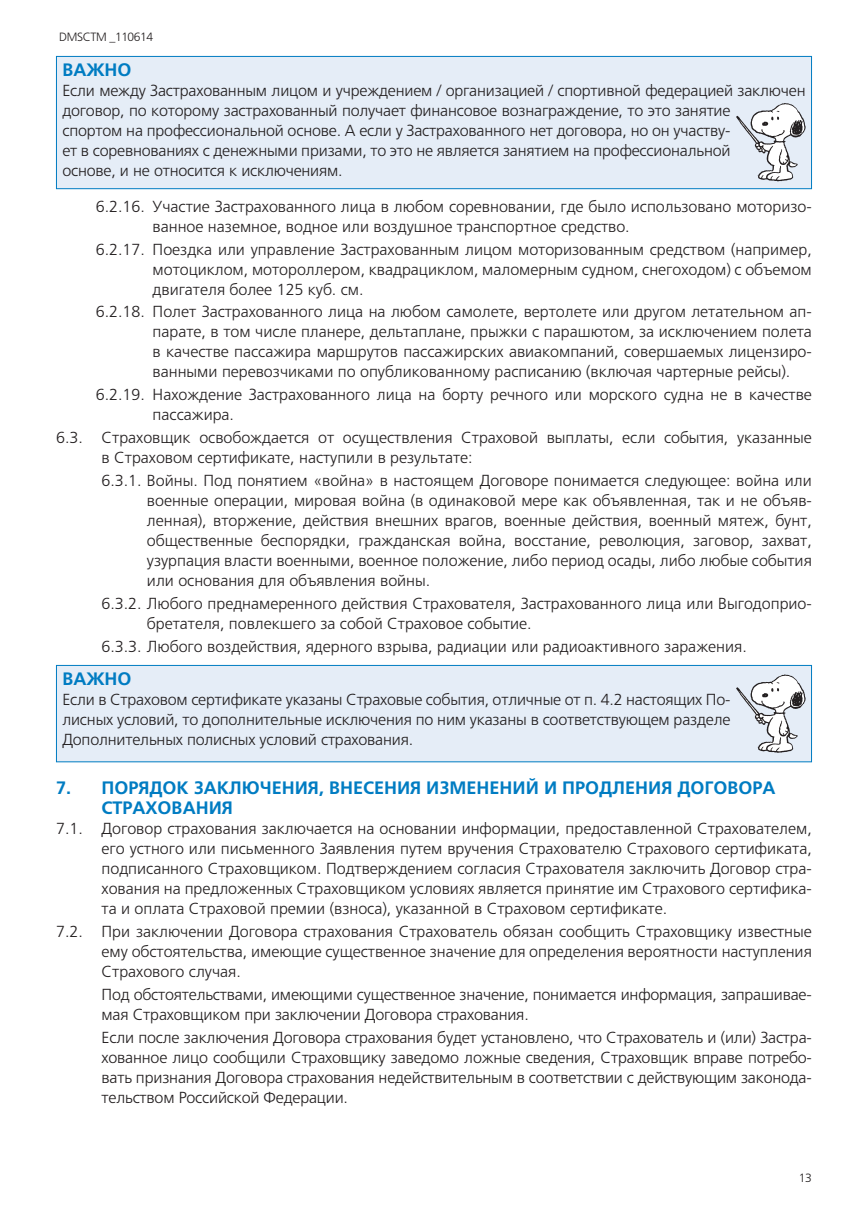
<style>
.page{position:relative;width:868px;height:1219px;background:#fff}
.page>*{position:absolute;margin:0;border:0;box-sizing:border-box;transform-origin:0 0}
.t1{font:700 18px/20px "Frutiger LTCYR";color:#007cc2}
.t2{font:300 16px/20px "Frutiger LTCYR";color:#231f20;text-align:justify}
.t3{font:300 12px "Frutiger LTCYR";letter-spacing:-.03em;color:#231f20}
</style>
<div class="page">
<div style="left:56px;top:56px;width:755px;height:133px;background:#e5edf7"></div>
<div style="left:56px;top:56px;width:755px;height:133px;border:1px solid #007cc2"></div>
<svg style="left:736px;top:103px;width:69px;height:78px"></svg>
<div style="left:56px;top:665px;width:755px;height:97px;background:#e5edf7"></div>
<div style="left:56px;top:665px;width:755px;height:97px;border:1px solid #007cc2"></div>
<svg style="left:736px;top:674px;width:69px;height:79px"></svg>
<p class="t3" style="left:59px;top:32px;width:96px">DMSСTM _110614</p>
<p class="t1" style="left:62px;top:62px;width:71px">ВАЖНО</p>
<p class="t2" style="left:62px;top:82px;width:744px;text-align:left">Если между Застрахованным лицом и учреждением / организацией / спортивной федерацией заключен договор, по которому застрахованный получает финансовое вознаграждение, то это занятие<br>спортом на профессиональной основе. А если у Застрахованного нет договора, но он участву-<br>ет в соревнованиях с денежными призами, то это не является занятием на профессиональной<br>основе, и не относится к исключениям.</p>
<p class="t2" style="left:153px;top:197px;width:660px;text-indent:-57px">6.2.16. Участие Застрахованного лица в любом соревновании, где было использовано моторизо&shy;ванное наземное, водное или воздушное транспортное средство.</p>
<p class="t2" style="left:153px;top:240px;width:660px;text-indent:-57px">6.2.17. Поездка или управление Застрахованным лицом моторизованным средством (например, мотоциклом, мотороллером, квадрациклом, маломерным судном, снегоходом) с объемом двигателя более 125 куб. см.</p>
<p class="t2" style="left:153px;top:303px;width:660px;text-indent:-57px">6.2.18. Полет Застрахованного лица на любом самолете, вертолете или другом летательном ап&shy;парате, в том числе планере, дельтаплане, прыжки с парашютом, за исключением полета в качестве пассажира маршрутов пассажирских авиакомпаний, совершаемых лицензиро&shy;ванными перевозчиками по опубликованному расписанию (включая чартерные рейсы).</p>
<p class="t2" style="left:153px;top:386px;width:660px;text-indent:-57px">6.2.19. Нахождение Застрахованного лица на борту речного или морского судна не в качестве пассажира.</p>
<p class="t2" style="left:102px;top:429px;width:711px;text-indent:-45px">6.3. Страховщик освобождается от осуществления Страховой выплаты, если события, указанные в Страховом сертификате, наступили в результате:</p>
<p class="t2" style="left:147px;top:472px;width:666px;text-indent:-45px">6.3.1. Войны. Под понятием «война» в настоящем Договоре понимается следующее: война или военные операции, мировая война (в одинаковой мере как объявленная, так и не объяв&shy;ленная), вторжение, действия внешних врагов, военные действия, военный мятеж, бунт, общественные беспорядки, гражданская война, восстание, революция, заговор, захват, узурпация власти военными, военное положение, либо период осады, либо любые события или основания для объявления войны.</p>
<p class="t2" style="left:147px;top:594px;width:666px;text-indent:-45px">6.3.2. Любого преднамеренного действия Страхователя, Застрахованного лица или Выгодоприо&shy;бретателя, повлекшего за собой Страховое событие.</p>
<p class="t2" style="left:102px;top:637px;width:646px">6.3.3. Любого воздействия, ядерного взрыва, радиации или радиоактивного заражения.</p>
<p class="t1" style="left:62px;top:670px;width:71px">ВАЖНО</p>
<p class="t2" style="left:62px;top:691px;width:669px">Если в Страховом сертификате указаны Страховые события, отличные от п. 4.2 настоящих По&shy;лисных условий, то дополнительные исключения по ним указаны в соответствующем разделе Дополнительных полисных условий страхования.</p>
<p class="t1" style="left:102px;top:779px;width:675px;text-indent:-45px">7. ПОРЯДОК ЗАКЛЮЧЕНИЯ, ВНЕСЕНИЯ ИЗМЕНЕНИЙ И ПРОДЛЕНИЯ ДОГОВОРА<br>СТРАХОВАНИЯ</p>
<p class="t2" style="left:102px;top:820px;width:711px;text-indent:-45px">7.1. Договор страхования заключается на основании информации, предоставленной Страхователем, его устного или письменного Заявления путем вручения Страхователю Страхового сертификата, подписанного Страховщиком. Подтверждением согласия Страхователя заключить Договор стра&shy;хования на предложенных Страховщиком условиях является принятие им Страхового сертифика&shy;та и оплата Страховой премии (взноса), указанной в Страховом сертификате.</p>
<p class="t2" style="left:102px;top:923px;width:711px;text-indent:-45px">7.2. При заключении Договора страхования Страхователь обязан сообщить Страховщику известные ему обстоятельства, имеющие существенное значение для определения вероятности наступления Страхового случая.</p>
<p class="t2" style="left:102px;top:986px;width:711px">Под обстоятельствами, имеющими существенное значение, понимается информация, запрашивае&shy;мая Страховщиком при заключении Договора страхования.</p>
<p class="t2" style="left:102px;top:1029px;width:711px">Если после заключения Договора страхования будет установлено, что Страхователь и (или) Застра&shy;хованное лицо сообщили Страховщику заведомо ложные сведения, Страховщик вправе потребо&shy;вать признания Договора страхования недействительным в соответствии с действующим законода&shy;тельством Российской Федерации.</p>
<p class="t3" style="left:798px;top:1173px;width:14px">13</p>
</div>
